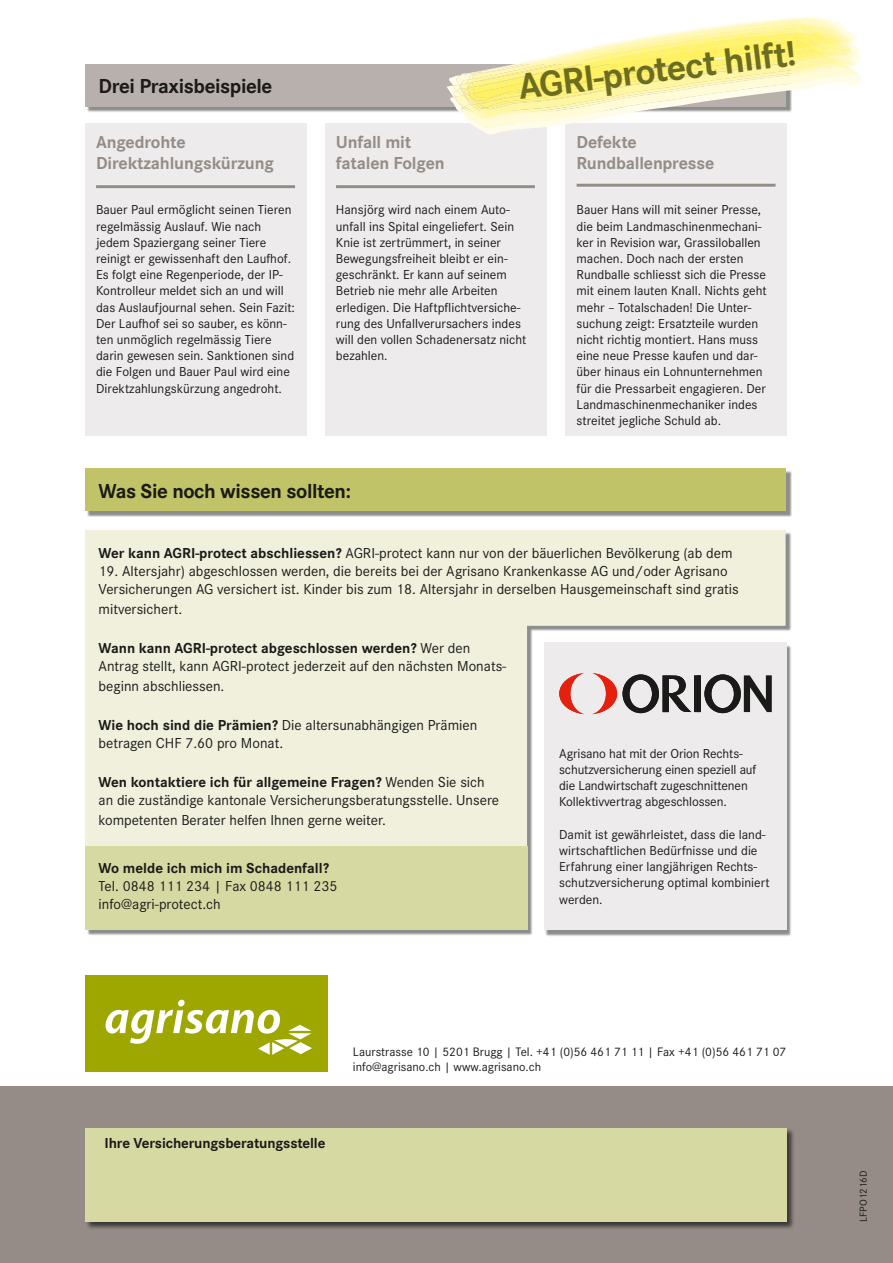
<style>
.page{position:relative;width:893px;height:1263px;background:#fff}
.page>*{position:absolute;margin:0;border:0;box-sizing:border-box;transform-origin:0 0}
.t1{font:700 37.5px "Corporate S";color:#6c6d20}
.t2{font:700 21px "Corporate S";letter-spacing:-.02em;color:#1a1a18}
.t3{font:700 18px/21.6px "Corporate S";letter-spacing:-.01em;color:#958c87}
.t4{font:15px/18px "Corporate S";color:#1a1a18}
.t5{font:700 15px "Corporate S";letter-spacing:-.01em;color:#1a1a18}
.t6{font:13.5px/16.2px "Corporate S";color:#1a1a18}
.t7{font:12.75px/15.3px "Corporate S";color:#1a1a18}
.t8{font:10.5px "Corporate S";color:#1a1a18}
.s1{font-weight:700}
</style>
<div class="page">
<div style="left:0;top:1086px;width:893px;height:177px;background:#958c87"></div>
<div style="left:85px;top:975px;width:243px;height:96px;background:#9ea600"></div>
<svg style="left:106px;top:1000px;width:206px;height:55px"></svg>
<div style="left:85px;top:123px;width:221px;height:313px;background:#edebeb"></div>
<div style="left:325px;top:123px;width:221px;height:313px;background:#edebeb"></div>
<div style="left:566px;top:123px;width:221px;height:313px;background:#edebeb"></div>
<div style="left:85px;top:530px;width:701px;height:399px;background:#f0f0dd"></div>
<div style="left:85px;top:1128px;width:710px;height:102px;background:#1a1a18;opacity:.75"></div>
<div style="left:85px;top:1128px;width:702px;height:93px;background:#d7d9a3"></div>
<div style="left:87px;top:66px;width:705px;height:46px;background:#1a1a18;opacity:.5"></div>
<div style="left:85px;top:64px;width:701px;height:42px;background:#b8b0ad"></div>
<div style="left:87px;top:470px;width:705px;height:47px;background:#1a1a18;opacity:.5"></div>
<div style="left:85px;top:468px;width:701px;height:43px;background:#c0c367"></div>
<div style="left:93px;top:182px;width:206px;height:10px;background:#fff;opacity:.75"></div>
<hr style="left:96px;top:185px;width:199px;height:3px;background:#958c87">
<div style="left:333px;top:182px;width:205px;height:10px;background:#fff;opacity:.75"></div>
<hr style="left:336px;top:185px;width:199px;height:3px;background:#958c87">
<div style="left:573px;top:180px;width:206px;height:10px;background:#fff;opacity:.75"></div>
<hr style="left:577px;top:184px;width:199px;height:3px;background:#958c87">
<div style="left:85px;top:846px;width:442px;height:83px;background:#d7d9a3"></div>
<svg style="left:446px;top:16px;width:415px;height:119px"></svg>
<div style="left:545px;top:645px;width:246px;height:291px;background:#1a1a18;opacity:.5"></div>
<div style="left:544px;top:642px;width:243px;height:287px;background:#edebeb"></div>
<svg style="left:559px;top:673px;width:25px;height:41px"></svg>
<svg style="left:592px;top:673px;width:180px;height:41px"></svg>
<h2 class="t2" style="left:99px;top:74px;width:175px">Drei Praxisbeispiele</h2>
<h3 class="t3" style="left:96px;top:131px;width:179px">Angedrohte<br>Direktzahlungskürzung</h3>
<p class="t6" style="left:96px;top:202px;width:200px">Bauer Paul ermöglicht seinen Tieren regelmässig Auslauf. Wie nach jedem Spaziergang seiner Tiere reinigt er gewissenhaft den Laufhof.<br>Es folgt eine Regenperiode, der IP-Kontrolleur meldet sich an und will das Auslaufjournal sehen. Sein Fazit:<br>Der Laufhof sei so sauber, es könn&shy;ten unmöglich regelmässig Tiere darin gewesen sein. Sanktionen sind die Folgen und Bauer Paul wird eine Direktzahlungskürzung angedroht.</p>
<h1 class="t1" style="left:516px;top:65px;width:281px;rotate:-7deg">AGRI-protect hilft!</h1>
<h3 class="t3" style="left:336px;top:131px;width:110px">Unfall mit fatalen Folgen</h3>
<p class="t6" style="left:336px;top:202px;width:192px">Hansjörg wird nach einem Auto&shy;unfall ins Spital eingeliefert. Sein<br>Knie ist zertrümmert, in seiner<br>Bewegungsfreiheit bleibt er ein&shy;geschränkt. Er kann auf seinem<br>Betrieb nie mehr alle Arbeiten erledigen. Die Haftpflichtversiche&shy;rung des Unfallverursachers indes will den vollen Schadenersatz nicht bezahlen.</p>
<h3 class="t3" style="left:577px;top:131px;width:139px">Defekte<br>Rundballenpresse</h3>
<p class="t6" style="left:577px;top:202px;width:192px">Bauer Hans will mit seiner Presse, die beim Landmaschinenmechani&shy;ker in Revision war, Grassiloballen machen. Doch nach der ersten Rundballe schliesst sich die Presse mit einem lauten Knall. Nichts geht mehr – Totalschaden! Die Unter&shy;suchung zeigt: Ersatzteile wurden nicht richtig montiert. Hans muss eine neue Presse kaufen und dar&shy;über hinaus ein Lohnunternehmen für die Pressarbeit engagieren. Der Landmaschinenmechaniker indes streitet jegliche Schuld ab.</p>
<h2 class="t2" style="left:99px;top:479px;width:254px">Was Sie noch wissen sollten:</h2>
<p class="t4" style="left:99px;top:544px;width:635px"><span class="s1">Wer kann AGRI-protect abschliessen?</span> AGRI-protect kann nur von der bäuerlichen Bevölkerung (ab dem</p>
<p class="t4" style="left:99px;top:562px;width:642px">19. Altersjahr) abgeschlossen werden, die bereits bei der Agrisano Krankenkasse AG und/oder Agrisano<br>Versicherungen AG versichert ist. Kinder bis zum 18. Altersjahr in derselben Hausgemeinschaft sind gratis</p>
<p class="t4" style="left:99px;top:600px;width:85px">mitversichert.</p>
<p class="t4" style="left:99px;top:639px;width:409px"><span class="s1">Wann kann AGRI-protect abgeschlossen werden?</span> Wer den<br>Antrag stellt, kann AGRI-protect jederzeit auf den nächsten Monats-</p>
<p class="t4" style="left:99px;top:677px;width:127px">beginn abschliessen.</p>
<p class="t4" style="left:99px;top:716px;width:380px"><span class="s1">Wie hoch sind die Prämien?</span> Die altersunabhängigen Prämien betragen CHF 7.60 pro Monat.</p>
<p class="t4" style="left:99px;top:773px;width:402px"><span class="s1">Wen kontaktiere ich für allgemeine Fragen?</span> Wenden Sie sich an die zuständige kantonale Versicherungsberatungsstelle. Unsere</p>
<p class="t4" style="left:99px;top:811px;width:289px">kompetenten Berater helfen Ihnen gerne weiter.</p>
<p class="t5" style="left:99px;top:859px;width:232px">Wo melde ich mich im Schadenfall?</p>
<p class="t4" style="left:99px;top:877px;width:240px">Tel. 0848 111 234 | Fax 0848 111 235 info@agri-protect.ch</p>
<p class="t6" style="left:559px;top:745px;width:199px">Agrisano hat mit der Orion Rechts&shy;schutzversicherung einen speziell auf die Landwirtschaft zugeschnittenen Kollektivvertrag abgeschlossen.</p>
<p class="t6" style="left:559px;top:826px;width:212px">Damit ist gewährleistet, dass die land&shy;wirtschaftlichen Bedürfnisse und die Erfahrung einer langjährigen Rechts&shy;schutzversicherung optimal kombiniert werden.</p>
<p class="t5" style="left:105px;top:1134px;width:222px">Ihre Versicherungsberatungsstelle</p>
<p class="t7" style="left:353px;top:1044px;width:435px">Laurstrasse 10 | 5201 Brugg | Tel. +41 (0)56 461 71 11 | Fax +41 (0)56 461 71 07 info@agrisano.ch | www.agrisano.ch</p>
<p class="t8" style="left:857px;top:1222px;width:53px;rotate:-90deg">LFPO1216D</p>
</div>
